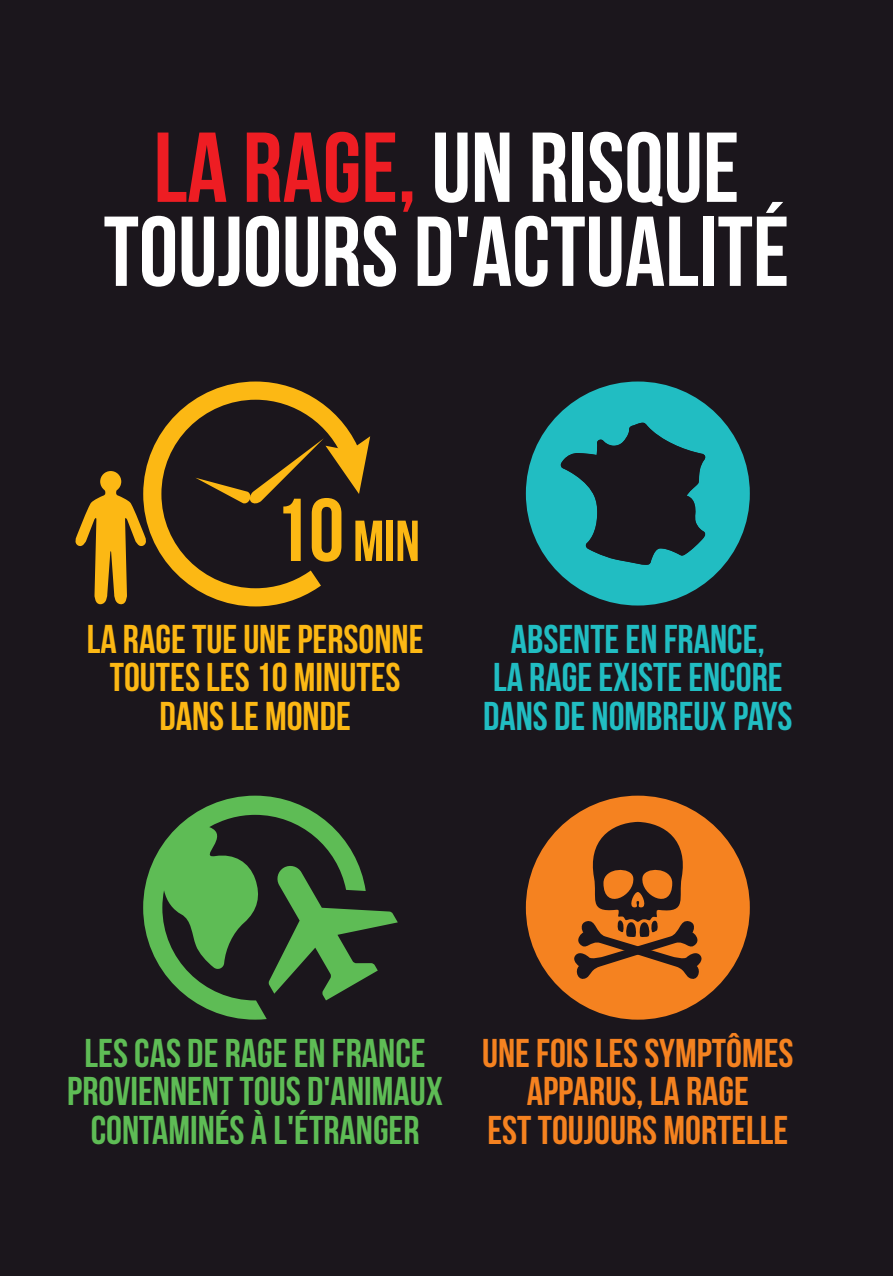
<style>
.page{position:relative;width:893px;height:1276px;background:#1b161c}
.page>*{position:absolute;margin:0;border:0;box-sizing:border-box;transform-origin:0 0}
.t1{font:700 99px/84px "Bebas Neue";color:#fff;text-align:center}
.t2{font:700 57.6px "Bebas Neue";color:#fcb814}
.t3{font:700 40.2px/38.1px "Bebas Neue";color:#5ebc55;text-align:center}
.t4{font:700 40.2px/38.1px "Bebas Neue";color:#f58220;text-align:center}
.t5{font:700 40.2px/38.1px "Bebas Neue";color:#21bdc2;text-align:center}
.t6{font:700 40.2px/38.1px "Bebas Neue";color:#fcb814;text-align:center}
.s1{color:#ee1d23}
.s2{font-size:89.1px}
</style>
<div class="page">
<div style="left:526px;top:795px;width:224px;height:224px;background:#f58220;border-radius:50%"></div>
<svg style="left:574px;top:822px;width:128px;height:157px"></svg>
<div style="left:526px;top:381px;width:224px;height:224px;background:#21bdc2;border-radius:50%"></div>
<svg style="left:560px;top:423px;width:146px;height:142px"></svg>
<svg style="left:143px;top:795px;width:215px;height:224px"></svg>
<svg style="left:268px;top:864px;width:130px;height:136px"></svg>
<svg style="left:75px;top:471px;width:68px;height:134px"></svg>
<svg style="left:143px;top:381px;width:209px;height:225px"></svg>
<svg style="left:195px;top:436px;width:175px;height:68px"></svg>
<h1 class="t1" style="left:104px;top:126px;width:687px"><span class="s1">LA RAGE,</span>UN RISQUE<br>TOUJOURS D'ACTUALITÉ</h1>
<h2 class="t2" style="left:274px;top:507px;width:148px"><span class="s2">10</span> MIN</h2>
<p class="t6" style="left:87px;top:620px;width:338px">LA RAGE TUE UNEPERSONNE<br>TOUTESLES 10 MINUTES<br>DANS LE MONDE</p>
<p class="t5" style="left:483px;top:620px;width:311px">ABSENTEEN FRANCE,<br>LA RAGEEXISTEENCORE<br>DANS DE NOMBREUX PAYS</p>
<p class="t3" style="left:67px;top:1034px;width:377px">LES CAS DE RAGE EN FRANCE<br>PROVIENNENTTOUS D'ANIMAUX<br>CONTAMINÉS À L'ÉTRANGER</p>
<p class="t4" style="left:482px;top:1034px;width:313px">UNE FOIS LES SYMPTÔMES<br>APPARUS,LA RAGE<br>EST TOUJOURS MORTELLE</p>
</div>
